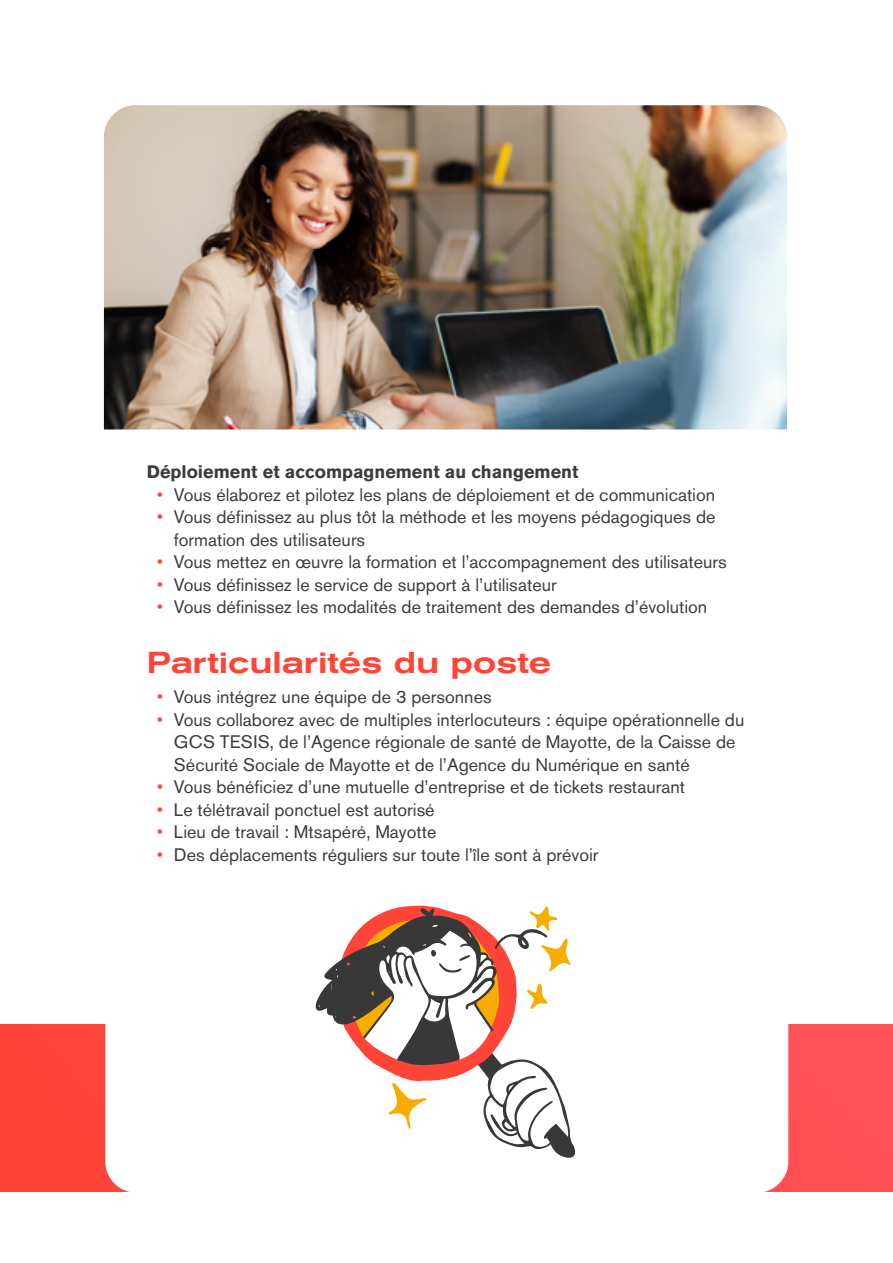
<style>
.page{position:relative;width:893px;height:1263px;background:#fff}
.page>*{position:absolute;margin:0;border:0;box-sizing:border-box;transform-origin:0 0}
.t1{font:500 expanded 30px "Akzidenz Grotesk Pro";color:#ff4438}
.t2{font:18px/22.5px "Akzidenz Grotesk Pro";color:#3c3c3b}
.t3{font:700 18px "Akzidenz Grotesk Pro";color:#3c3c3b}
.s1{font-family:"Arial";color:#ff4438}
</style>
<div class="page">
<svg style="left:0;top:1024px;width:893px;height:168px;background:#ff4a48"></svg>
<div style="left:105px;top:331px;width:683px;height:862px;background:#fff;border-radius:32px"></div>
<img style="left:104px;top:105px;width:683px;height:324px">
<svg style="left:316px;top:905px;width:260px;height:253px"></svg>
<p class="t3" style="left:147px;top:460px;width:433px">Déploiement et accompagnement au changement</p>
<p class="t2" style="left:157px;top:483px;width:560px"><span class="s1">•</span> Vous élaborez et pilotez les plans de déploiement et de communication</p>
<p class="t2" style="left:174px;top:505px;width:543px;text-indent:-17px"><span class="s1">•</span> Vous définissez au plus tôt la méthode et les moyens pédagogiques de formation des utilisateurs</p>
<p class="t2" style="left:157px;top:550px;width:571px"><span class="s1">•</span> Vous mettez en œuvre la formation et l’accompagnement des utilisateurs</p>
<p class="t2" style="left:157px;top:573px;width:401px"><span class="s1">•</span> Vous définissez le service de support à l’utilisateur</p>
<p class="t2" style="left:157px;top:595px;width:552px"><span class="s1">•</span> Vous définissez les modalités de traitement des demandes d’évolution</p>
<h1 class="t1" style="left:147px;top:643px;width:406px">Particularités du poste</h1>
<p class="t2" style="left:157px;top:685px;width:336px"><span class="s1">•</span> Vous intégrez une équipe de 3 personnes</p>
<p class="t2" style="left:174px;top:708px;width:572px;text-indent:-17px"><span class="s1">•</span> Vous collaborez avec de multiples interlocuteurs : équipe opérationnelle du<br>GCS TESIS, de l’Agence régionale de santé de Mayotte, de la Caisse de<br>Sécurité Sociale de Mayotte et de l’Agence du Numérique en santé</p>
<p class="t2" style="left:157px;top:775px;width:530px"><span class="s1">•</span> Vous bénéficiez d’une mutuelle d’entreprise et de tickets restaurant</p>
<p class="t2" style="left:157px;top:798px;width:279px"><span class="s1">•</span> Le télétravail ponctuel est autorisé</p>
<p class="t2" style="left:157px;top:820px;width:281px"><span class="s1">•</span> Lieu de travail : Mtsapéré, Mayotte</p>
<p class="t2" style="left:157px;top:843px;width:443px"><span class="s1">•</span> Des déplacements réguliers sur toute l’île sont à prévoir</p>
</div>
